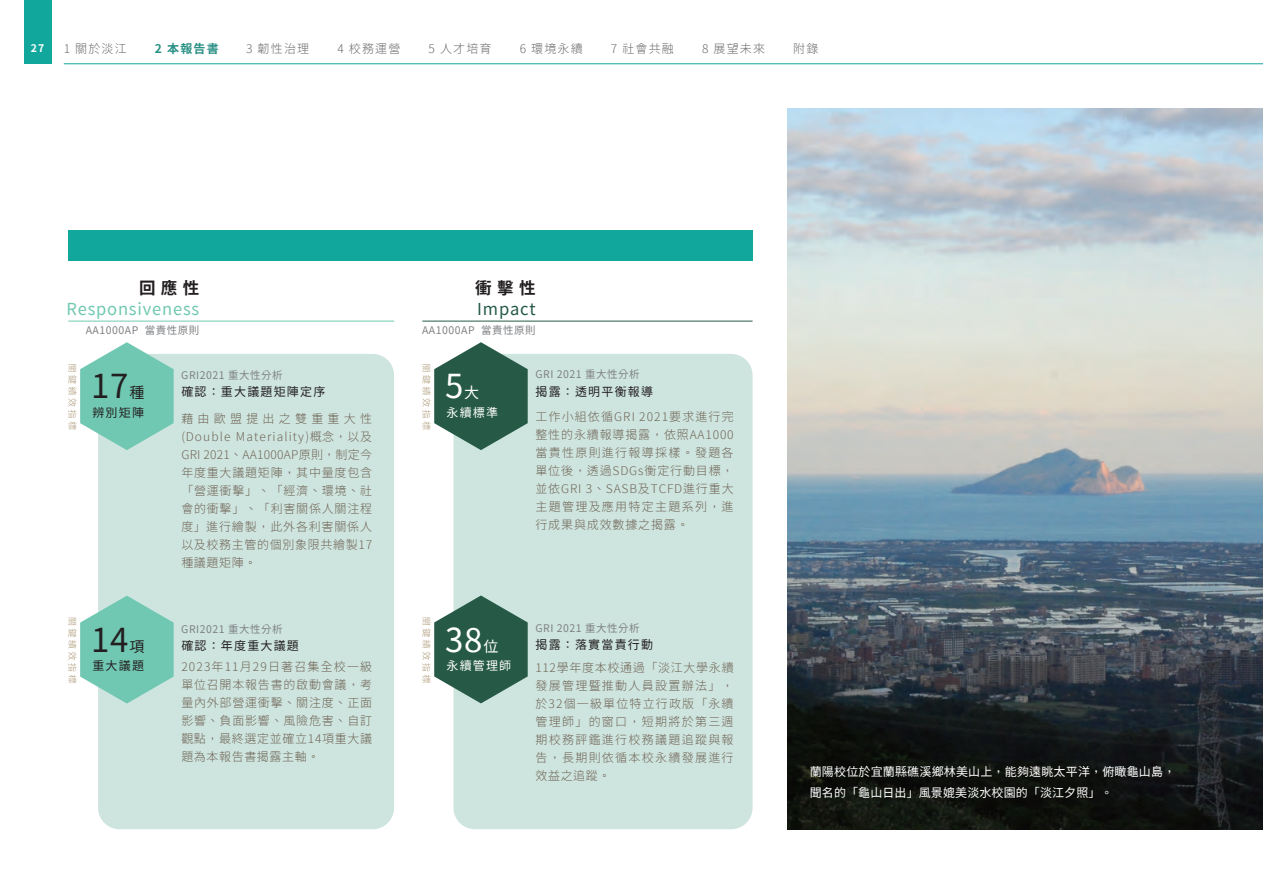
<style>
.page{position:relative;width:1263px;height:893px;background:#fff}
.page>*{position:absolute;margin:0;border:0;box-sizing:border-box;transform-origin:0 0}
.t1{font:33px "Taipei Sans TC Beta";color:#231f20}
.t2{font:33px "Taipei Sans TC Beta";color:#fff}
.t3{font:16.5px "Taipei Sans TC Beta";letter-spacing:.05em;color:#71c8b2}
.t4{font:700 16.5px "Taipei Sans TC Beta";color:#231f20}
.t5{font:16.5px "Taipei Sans TC Beta";letter-spacing:.05em;color:#265a46}
.t6{font:300 12px/18px "Taipei Sans TC Beta";letter-spacing:.07em;color:#716557;text-align:justify}
.t7{font:12px/21px "Taipei Sans TC Beta";letter-spacing:.015em;color:#fff}
.t8{font:12px "Taipei Sans TC Beta";letter-spacing:.1em;color:#231f20}
.t9{font:300 12px "Taipei Sans TC Beta";letter-spacing:.1em;color:#6c6d70}
.t10{font:700 12px "Taipei Sans TC Beta";color:#299085}
.t11{font:10.5px "Taipei Sans TC Beta";letter-spacing:.05em;color:#808285}
.t12{font:700 10.5px "Taipei Sans TC Beta";color:#fff}
.s1{font-size:15px}
</style>
<div class="page">
<div style="left:98px;top:354px;width:296px;height:475px;background:#cee5df;border-radius:21px"></div>
<div style="left:453px;top:354px;width:299px;height:475px;background:#cee5df;border-radius:21px"></div>
<div style="left:24px;top:0;width:27px;height:64px;background:#12a79d"></div>
<hr style="left:64px;top:63px;width:1199px;height:1px;background:#12a79d">
<svg style="left:68px;top:342px;width:106px;height:108px"></svg>
<svg style="left:68px;top:596px;width:106px;height:108px"></svg>
<hr style="left:68px;top:321px;width:326px;height:1px;background:#71c8b2">
<svg style="left:422px;top:342px;width:106px;height:108px"></svg>
<svg style="left:422px;top:595px;width:106px;height:108px"></svg>
<hr style="left:422px;top:321px;width:330px;height:1px;background:#265a46">
<img style="left:787px;top:109px;width:476px;height:720px">
<div style="left:68px;top:230px;width:684px;height:31px;background:#12a79d"></div>
<p class="t12" style="left:31px;top:42px;width:15px">27</p>
<p class="t9" style="left:64px;top:42px;width:65px">1 關於淡江</p>
<p class="t10" style="left:155px;top:42px;width:65px">2 本報告書</p>
<p class="t9" style="left:246px;top:42px;width:65px">3 韌性治理</p>
<p class="t9" style="left:337px;top:42px;width:65px">4 校務運營</p>
<p class="t9" style="left:428px;top:42px;width:65px">5 人才培育</p>
<p class="t9" style="left:520px;top:42px;width:65px">6 環境永續</p>
<p class="t9" style="left:611px;top:42px;width:65px">7 社會共融</p>
<p class="t9" style="left:702px;top:42px;width:65px">8 展望未來</p>
<p class="t9" style="left:793px;top:42px;width:27px">附錄</p>
<h2 class="t4" style="left:139px;top:279px;width:62px">回 應 性</h2>
<h2 class="t3" style="left:66px;top:300px;width:134px">Responsiveness</h2>
<h2 class="t4" style="left:475px;top:279px;width:62px">衝 擊 性</h2>
<h2 class="t5" style="left:477px;top:300px;width:60px">Impact</h2>
<p class="t11" style="left:86px;top:324px;width:115px">AA1000AP 當責性原則</p>
<p class="t11" style="left:422px;top:324px;width:115px">AA1000AP 當責性原則</p>
<h1 class="t1" style="left:91px;top:368px;width:55px">17<span class="s1">種</span></h1>
<p class="t8" style="left:92px;top:406px;width:53px">辨別矩陣</p>
<p class="t11" style="left:181px;top:369px;width:103px">GRI2021 重大性分析</p>
<p class="t8" style="left:181px;top:385px;width:145px">確認：重大議題矩陣定序</p>
<p class="t6" style="left:181px;top:410px;width:192px">藉由歐盟提出之雙重重大性(Double Materiality)概念，以及GRI 2021、AA1000AP原則，制定今年度重大議題矩陣，其中量度包含「營運衝擊」、「經濟、環境、社會的衝擊」、「利害關係人關注程度」進行繪製，此外各利害關係人以及校務主管的個別象限共繪製17種議題矩陣。</p>
<p class="t11" style="left:535px;top:369px;width:106px">GRI 2021 重大性分析</p>
<h1 class="t2" style="left:445px;top:368px;width:36px">5<span class="s1">大</span></h1>
<p class="t7" style="left:446px;top:402px;width:53px">永續標準</p>
<p class="t6" style="left:535px;top:407px;width:200px">工作小組依循GRI 2021要求進行完整性的永續報導揭露，依照AA1000當責性原則進行報導採樣。發題各單位後，透過SDGs衡定行動目標，並依GRI 3、SASB及TCFD進行重大主題管理及應用特定主題系列，進行成果與成效數據之揭露。</p>
<p class="t8" style="left:535px;top:384px;width:119px">揭露：透明平衡報導</p>
<p class="t11" style="left:181px;top:623px;width:103px">GRI2021 重大性分析</p>
<h1 class="t1" style="left:91px;top:621px;width:55px">14<span class="s1">項</span></h1>
<p class="t8" style="left:92px;top:659px;width:53px">重大議題</p>
<p class="t6" style="left:181px;top:658px;width:192px">2023年11月29日著召集全校一級單位召開本報告書的啟動會議，考量內外部營運衝擊、關注度、正面影響、負面影響、風險危害、自訂觀點，最終選定並確立14項重大議題為本報告書揭露主軸。</p>
<p class="t8" style="left:181px;top:639px;width:119px">確認：年度重大議題</p>
<p class="t11" style="left:535px;top:622px;width:106px">GRI 2021 重大性分析</p>
<h1 class="t2" style="left:445px;top:621px;width:55px">38<span class="s1">位</span></h1>
<p class="t7" style="left:446px;top:656px;width:66px">永續管理師</p>
<p class="t6" style="left:535px;top:659px;width:200px">112學年度本校通過「淡江大學永續發展管理暨推動人員設置辦法」，於32個一級單位特立行政版「永續管理師」的窗口，短期將於第三週期校務評鑑進行校務議題追蹤與報告，長期則依循本校永續發展進行效益之追蹤。</p>
<p class="t8" style="left:535px;top:638px;width:119px">揭露：落實當責行動</p>
<p class="t7" style="left:810px;top:762px;width:367px">蘭陽校位於宜蘭縣礁溪鄉林美山上，能夠遠眺太平洋，俯瞰龜山島，聞名的「龜山日出」風景媲美淡水校園的「淡江夕照」。</p>
</div>
